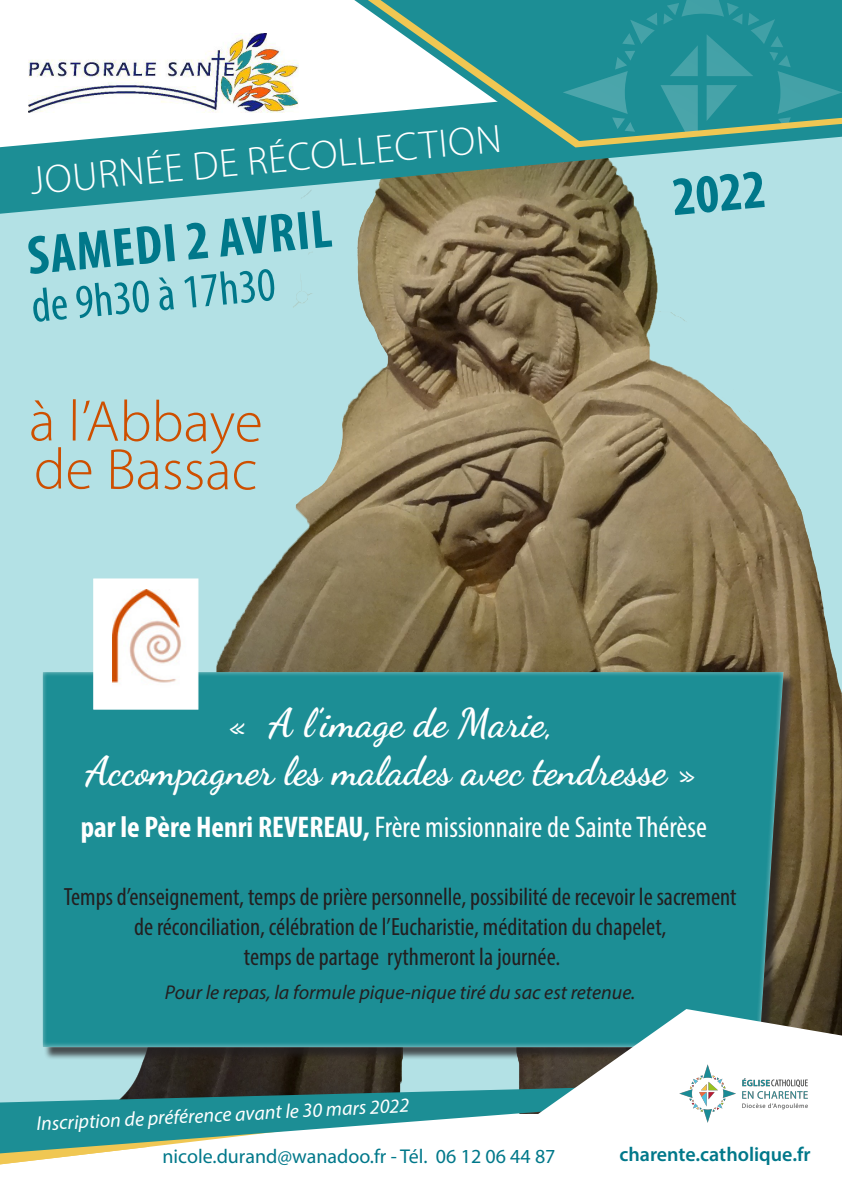
<style>
.page{position:relative;width:842px;height:1191px;background:#fff}
.page>*{position:absolute;margin:0;border:0;box-sizing:border-box;transform-origin:0 0}
.t1{font:300 58px "Myriad Pro";letter-spacing:-.005em;color:#ce4f00}
.t2{font:700 condensed 55px "Myriad Pro";color:#00788a}
.t3{font:condensed 48px "Myriad Pro";color:#00788a}
.t4{font:700 40px "Dancing Script";color:#fff}
.t5{font:300 40px "Myriad Pro";color:#fff}
.t6{font:condensed 30px "Myriad Pro";color:#fff}
.t7{font:condensed 25px/30px "Myriad Pro";color:#231f20;text-align:center}
.t8{font:italic 20px "Myriad Pro";color:#231f20}
.t9{font:italic 20px "Myriad Pro";color:#fff}
.t10{font:20px "Myriad Pro";color:#00788a}
.t11{font:600 20px "Myriad Pro";color:#00788a}
.s1{font-weight:700}
</style>
<div class="page">
<div style="left:0;top:125px;width:842px;height:983px;background:#b3e1e5"></div>
<img style="left:134px;top:214px;width:708px;height:867px">
<svg style="left:0;top:103px;width:729px;height:111px"></svg>
<svg style="left:368px;top:0;width:426px;height:147px;fill:#1c8e95"></svg>
<svg style="left:380px;top:0;width:462px;height:141px;fill:#1c8e95"></svg>
<svg style="left:0;top:1153px;width:96px;height:11px"></svg>
<svg style="left:0;top:1081px;width:429px;height:72px;fill:#1c8e95"></svg>
<div style="left:44px;top:673px;width:752px;height:386px;background:#231f20;opacity:.75"></div>
<div style="left:39px;top:669px;width:745px;height:379px;background:#1c8e95"></div>
<svg style="left:563px;top:0;width:279px;height:132px;background:#289397"></svg>
<img style="left:28px;top:33px;width:270px;height:82px">
<svg style="left:429px;top:1009px;width:413px;height:112px"></svg>
<img style="left:674px;top:1058px;width:140px;height:65px">
<div style="left:93px;top:578px;width:105px;height:131px;background:#fff;border:1px solid #fff"></div>
<img style="left:112px;top:589px;width:69px;height:94px">
<p class="t5" style="left:28px;top:158px;width:474px;rotate:-5deg">JOURNÉE DE RÉCOLLECTION</p>
<p class="t2" style="left:24px;top:221px;width:307px;rotate:-5deg">SAMEDI 2 AVRIL</p>
<p class="t3" style="left:29px;top:277px;width:246px;rotate:-5deg">de 9h30 à 17h30</p>
<p class="t1" style="left:29px;top:389px;width:236px">à l’Abbaye</p>
<p class="t1" style="left:34px;top:437px;width:225px">de Bassac</p>
<p class="t2" style="left:669px;top:163px;width:95px;rotate:-5deg">2022</p>
<p class="t4" style="left:229px;top:698px;width:326px">« A l’image de Marie,</p>
<p class="t4" style="left:86px;top:746px;width:613px">Accompagner les malades avec tendresse »</p>
<p class="t6" style="left:81px;top:808px;width:628px"><span class="s1">par le Père Henri REVEREAU,</span> Frère missionnaire de Sainte Thérèse</p>
<p class="t7" style="left:64px;top:882px;width:674px">Temps d’enseignement, temps de prière personnelle, possibilité de recevoir le sacrement de réconciliation, célébration de l’Eucharistie, méditation du chapelet,</p>
<p class="t7" style="left:244px;top:942px;width:318px">temps de partage rythmeront la journée.</p>
<p class="t8" style="left:165px;top:980px;width:472px">Pour le repas, la formule pique-nique tiré du sac est retenue.</p>
<p class="t9" style="left:36px;top:1111px;width:375px;rotate:-3deg">Inscription de préférence avant le 30 mars 2022</p>
<p class="t10" style="left:162px;top:1144px;width:395px">nicole.durand@wanadoo.fr - Tél. 06 12 06 44 87</p>
<p class="t11" style="left:619px;top:1141px;width:193px">charente.catholique.fr</p>
</div>
